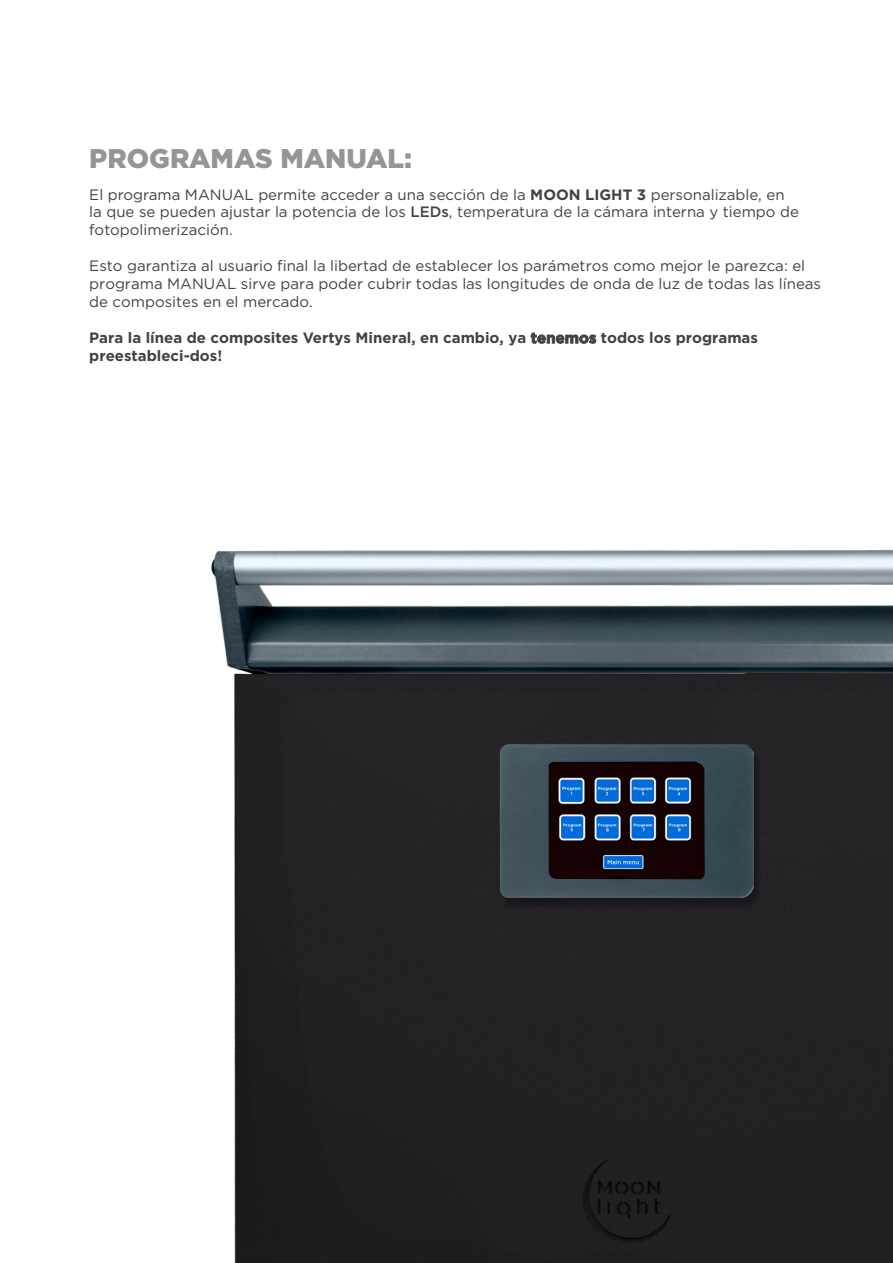
<style>
.page{position:relative;width:893px;height:1263px;background:#fff}
.page>*{position:absolute;margin:0;border:0;box-sizing:border-box;transform-origin:0 0}
.t1{font:900 27px "Gotham";color:#939598}
.t2{font:15px/17.5px "Gotham";color:#424242}
.t3{font:700 15px/17.5px "Gotham";color:#424242}
.s1{font-weight:700}
.s2{font-weight:500}
</style>
<div class="page">
<img style="left:211px;top:549px;width:682px;height:714px">
<p class="t1" style="left:89px;top:140px;width:324px">PROGRAMAS MANUAL:</p>
<p class="t2" style="left:89px;top:185px;width:711px">El programa MANUAL permite acceder a una sección de la <span class="s1">MOON LIGHT 3</span> personalizable, en la que se pueden ajustar la potencia de los <span class="s2">LEDs</span>, temperatura de la cámara interna y tiempo de fotopolimerización.</p>
<p class="t2" style="left:89px;top:256px;width:733px;line-height:18px">Esto garantiza al usuario final la libertad de establecer los parámetros como mejor le parezca: el programa MANUAL sirve para poder cubrir todas las longitudes de onda de luz de todas las líneas de composites en el mercado.</p>
<p class="t3" style="left:89px;top:329px;width:670px">Para la línea de composites Vertys Mineral, en cambio, ya tenemos todos los programas preestableci-dos!</p>
</div>
